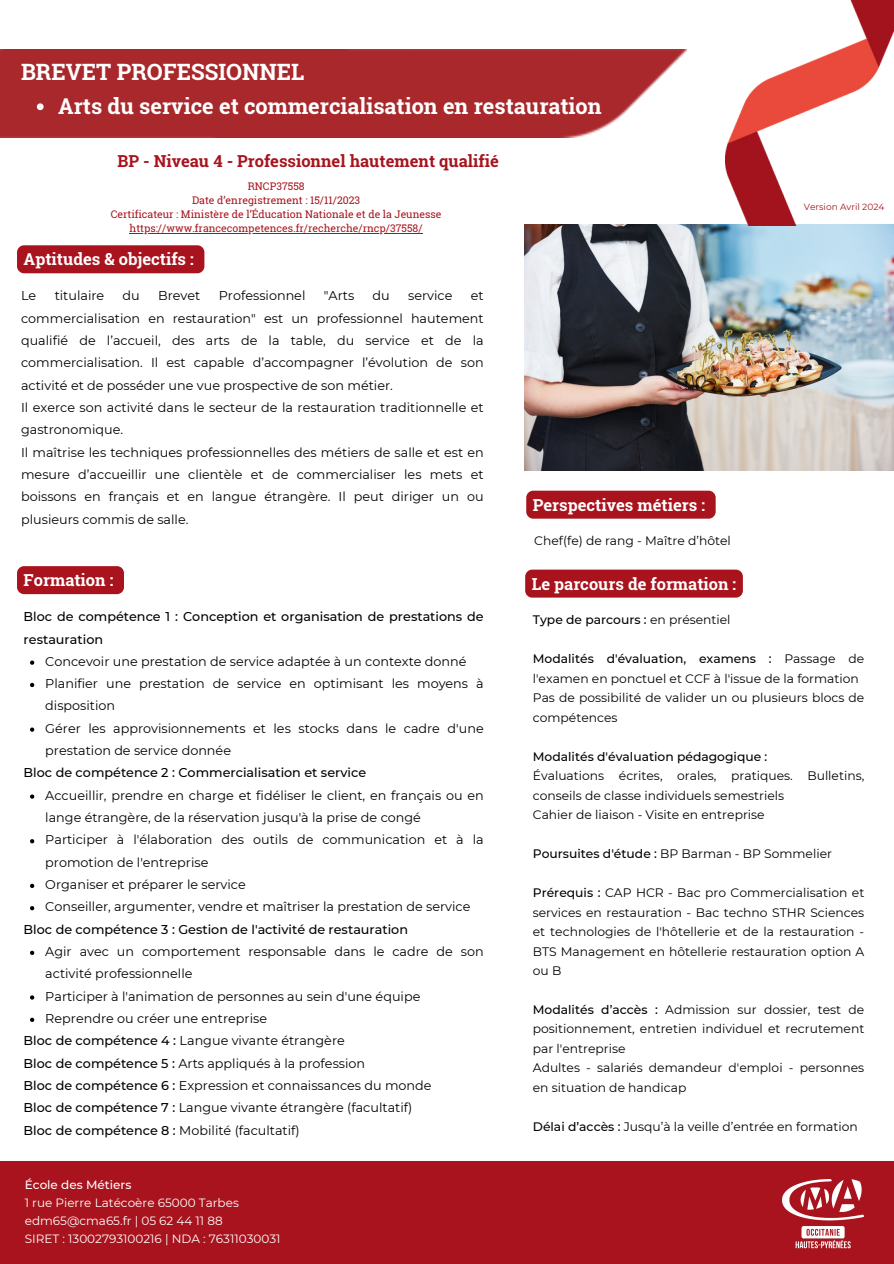
<style>
.page{position:relative;width:894px;height:1264px;background:#fff}
.page>*{position:absolute;margin:0;border:0;box-sizing:border-box;transform-origin:0 0}
.t1{font:700 22.5px "Roboto Slab";color:#fff}
.t2{font:700 21.75px "Roboto Slab";color:#fff}
.t3{font:700 16.5px "Roboto Slab";color:#fff}
.t4{font:700 16.5px "Roboto Slab";color:#a8131d}
.t5{font:12.75px/22.4px "Montserrat";color:#000}
.t6{font:500 12.75px/22.4px "Montserrat";color:#000}
.t7{font:12.3px/19.5px "Montserrat";color:#000}
.t8{font:500 12.3px "Montserrat";color:#000}
.t9{font:12px/18px "Montserrat";color:#fff}
.t10{font:10.5px/14px "Roboto Slab";color:#a8131d;text-align:center}
.t11{font:9px "Montserrat";color:#a8131d}
.s1{font-weight:500}
.s2{font-weight:400}
</style>
<div class="page">
<div style="left:0;top:1161px;width:893px;height:102px;background:#a8131d"></div>
<img style="left:782px;top:1179px;width:80px;height:69px">
<img style="left:524px;top:225px;width:369px;height:245px">
<img style="left:0;top:50px;width:686px;height:87px">
<img style="left:725px;top:0;width:168px;height:225px">
<svg style="left:37px;top:103px;width:7px;height:7px"></svg>
<svg style="left:30px;top:660px;width:4px;height:4px"></svg>
<svg style="left:30px;top:683px;width:4px;height:4px"></svg>
<svg style="left:30px;top:727px;width:4px;height:4px"></svg>
<svg style="left:30px;top:794px;width:4px;height:4px"></svg>
<svg style="left:30px;top:839px;width:4px;height:4px"></svg>
<svg style="left:30px;top:883px;width:4px;height:5px"></svg>
<svg style="left:30px;top:906px;width:4px;height:4px"></svg>
<svg style="left:30px;top:950px;width:4px;height:5px"></svg>
<svg style="left:30px;top:995px;width:4px;height:4px"></svg>
<svg style="left:30px;top:1017px;width:4px;height:4px"></svg>
<div style="left:17px;top:245px;width:187px;height:28px;background:#a8131d;border-radius:7px"></div>
<div style="left:17px;top:566px;width:107px;height:28px;background:#a8131d;border-radius:7px"></div>
<div style="left:526px;top:490px;width:189px;height:28px;background:#a8131d;border-radius:7px"></div>
<div style="left:525px;top:569px;width:217px;height:28px;background:#a8131d;border-radius:7px"></div>
<hr style="left:129px;top:233px;width:294px;height:1px;background:#a8131d">
<h1 class="t1" style="left:21px;top:56px;width:285px">BREVET PROFESSIONNEL</h1>
<h2 class="t2" style="left:58px;top:91px;width:545px">Arts du service et commercialisation en restauration</h2>
<p class="t4" style="left:117px;top:150px;width:383px">BP - Niveau 4 - Professionnel hautement qualifié</p>
<p class="t10" style="left:111px;top:179px;width:332px">RNCP37558<br>Date d’enregistrement : 15/11/2023<br>Certificateur : Ministère de l’Éducation Nationale et de la Jeunesse https://www.francecompetences.fr/recherche/rncp/37558/</p>
<p class="t3" style="left:24px;top:248px;width:171px">Aptitudes &amp; objectifs :</p>
<p class="t5" style="left:21px;top:284px;width:17px">Le</p>
<p class="t5" style="left:55px;top:284px;width:51px">titulaire</p>
<p class="t5" style="left:123px;top:284px;width:19px">du</p>
<p class="t5" style="left:158px;top:284px;width:44px">Brevet</p>
<p class="t5" style="left:219px;top:284px;width:88px">Professionnel</p>
<p class="t5" style="left:324px;top:284px;width:32px">"Arts</p>
<p class="t5" style="left:372px;top:284px;width:19px">du</p>
<p class="t5" style="left:408px;top:284px;width:46px">service</p>
<p class="t5" style="left:21px;top:284px;width:464px;text-indent:449px">et commercialisation en restauration" est un professionnel hautement qualifié de l’accueil, des arts de la table, du service et de la commercialisation. Il est capable d’accompagner l’évolution de son activité et de posséder une vue prospective de son métier.<br>Il exerce son activité dans le secteur de la restauration traditionnelle et gastronomique.<br>Il maîtrise les techniques professionnelles des métiers de salle et est en mesure d’accueillir une clientèle et de commercialiser les mets et boissons en français et en langue étrangère. Il peut diriger un ou plusieurs commis de salle.</p>
<h4 class="t3" style="left:24px;top:569px;width:91px">Formation :</h4>
<p class="t6" style="left:24px;top:605px;width:461px">Bloc de compétence 1 : Conception et organisation de prestations de restauration</p>
<h3 class="t5" style="left:45px;top:650px;width:422px">Concevoir une prestation de service adaptée à un contexte donné</h3>
<h5 class="t5" style="left:45px;top:672px;width:440px">Planifier une prestation de service en optimisant les moyens à disposition</h5>
<h3 class="t5" style="left:45px;top:717px;width:440px">Gérer les approvisionnements et les stocks dans le cadre d'une prestation de service donnée</h3>
<h5 class="t6" style="left:24px;top:761px;width:344px">Bloc de compétence 2 : Commercialisation et service</h5>
<h3 class="t5" style="left:45px;top:784px;width:440px">Accueillir, prendre en charge et fidéliser le client, en français ou en lange étrangère, de la réservation jusqu'à la prise de congé</h3>
<h3 class="t5" style="left:45px;top:828px;width:440px">Participer à l'élaboration des outils de communication et à la promotion de l'entreprise</h3>
<h4 class="t5" style="left:45px;top:873px;width:202px">Organiser et préparer le service</h4>
<p class="t5" style="left:45px;top:895px;width:426px">Conseiller, argumenter, vendre et maîtriser la prestation de service</p>
<p class="t6" style="left:24px;top:918px;width:386px">Bloc de compétence 3 : Gestion de l'activité de restauration</p>
<p class="t5" style="left:45px;top:940px;width:440px">Agir avec un comportement responsable dans le cadre de son activité professionnelle</p>
<h4 class="t5" style="left:45px;top:984px;width:376px">Participer à l'animation de personnes au sein d'une équipe</h4>
<p class="t5" style="left:45px;top:1007px;width:223px">Reprendre ou créer une entreprise</p>
<p class="t5" style="left:24px;top:1029px;width:409px"><span class="s1">Bloc de compétence 4 :</span> Langue vivante étrangère<br><span class="s1">Bloc de compétence 5 :</span> Arts appliqués à la profession<br><span class="s1">Bloc de compétence 6 :</span> Expression et connaissances du monde <span class="s1">Bloc de compétence 7 :</span> Langue vivante étrangère (facultatif)<br><span class="s1">Bloc de compétence 8 :</span> Mobilité (facultatif)</p>
<p class="t9" style="left:25px;top:1175px;width:257px"><span class="s1">École des Métiers<br></span>1 rue Pierre Latécoère 65000 Tarbes edm65@cma65.fr | 05 62 44 11 88<br>SIRET : 13002793100216 | NDA : 76311030031</p>
<h5 class="t11" style="left:803px;top:201px;width:82px">Version Avril 2024</h5>
<p class="t3" style="left:532px;top:493px;width:173px">Perspectives métiers :</p>
<p class="t7" style="left:534px;top:530px;width:198px">Chef(fe) de rang - Maître d’hôtel</p>
<p class="t3" style="left:531px;top:572px;width:206px">Le parcours de formation :</p>
<h5 class="t8" style="left:532px;top:612px;width:199px">Type de parcours : <span class="s2">en présentiel</span></h5>
<p class="t7" style="left:532px;top:649px;width:333px"><span class="s1">Modalités d'évaluation, examens :</span> Passage de l'examen en ponctuel et CCF à l'issue de la formation</p>
<h5 class="t7" style="left:532px;top:688px;width:333px">Pas de possibilité de valider un ou plusieurs blocs de compétences</h5>
<p class="t7" style="left:532px;top:746px;width:333px"><span class="s1">Modalités d'évaluation pédagogique :<br></span>Évaluations écrites, orales, pratiques. Bulletins, conseils de classe individuels semestriels<br>Cahier de liaison - Visite en entreprise</p>
<p class="t7" style="left:532px;top:844px;width:300px"><span class="s1">Poursuites d'étude :</span> BP Barman - BP Sommelier</p>
<p class="t7" style="left:532px;top:882px;width:333px;text-align:justify"><span class="s1">Prérequis :</span> CAP HCR - Bac pro Commercialisation et services en restauration - Bac techno STHR Sciences et technologies de l'hôtellerie et de la restauration - BTS Management en hôtellerie restauration option A ou B</p>
<h5 class="t7" style="left:532px;top:999px;width:333px;text-align:justify"><span class="s1">Modalités d’accès :</span> Admission sur dossier, test de positionnement, entretien individuel et recrutement par l'entreprise</h5>
<p class="t7" style="left:532px;top:1058px;width:333px">Adultes - salariés demandeur d'emploi - personnes en situation de handicap</p>
<h5 class="t7" style="left:532px;top:1116px;width:326px"><span class="s1">Délai d’accès :</span> Jusqu’à la veille d’entrée en formation</h5>
</div>
